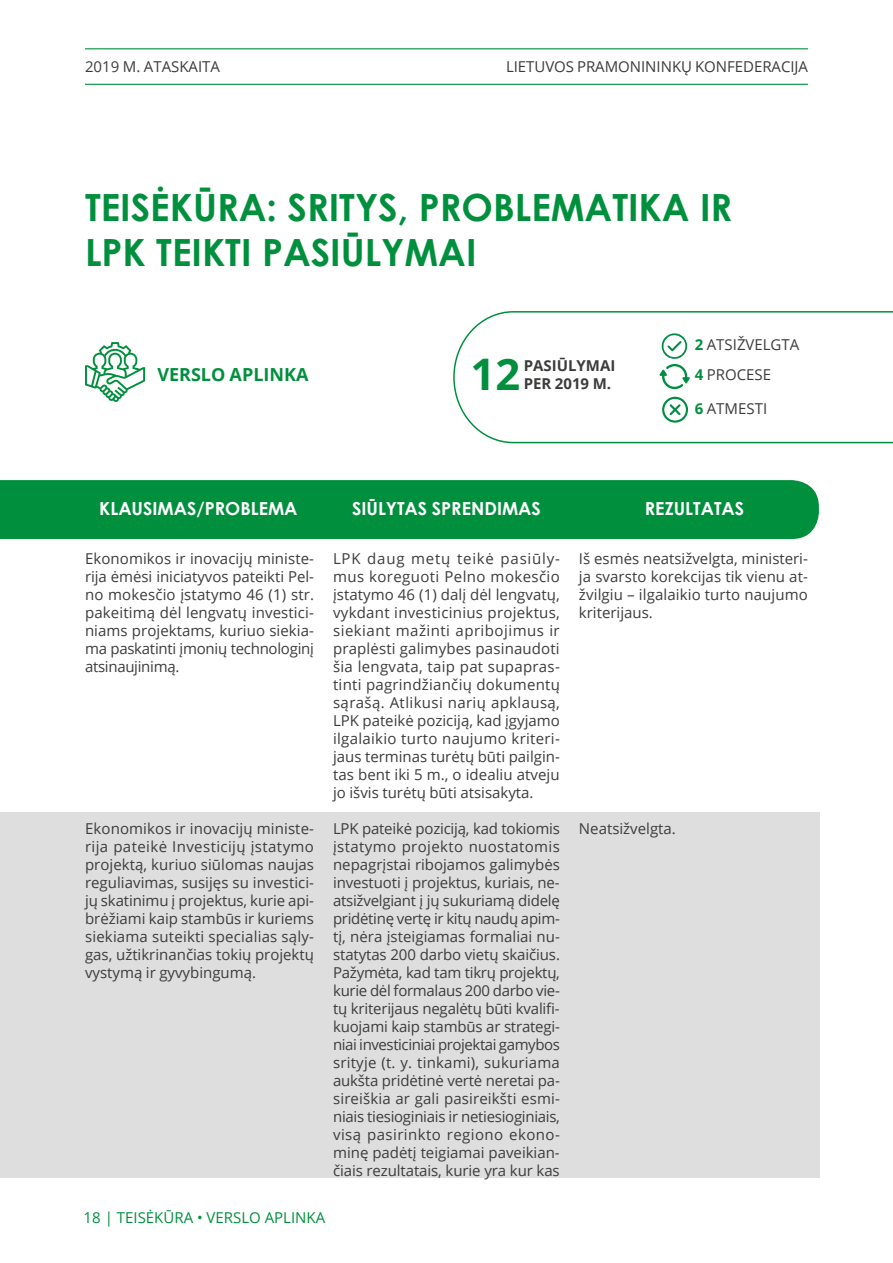
<style>
.page{position:relative;width:893px;height:1263px;background:#fff}
.page>*{position:absolute;margin:0;border:0;box-sizing:border-box;transform-origin:0 0}
.t1{font:700 43.5px "Open Sans";color:#00903d}
.t2{font:700 37.5px/45px "Century Gothic";color:#00903d}
.t3{font:700 18px "Century Gothic";color:#fff}
.t4{font:700 18px "Open Sans";color:#00903d}
.t5{font:15px/18px "Open Sans";color:#3c3c3b;text-align:justify}
.t6{font:15px "Open Sans";color:#00903d}
.t7{font:700 15px "Open Sans";color:#3c3c3b}
.s1{font-weight:700;color:#00903d}
</style>
<div class="page">
<hr style="left:85px;top:48px;width:723px;height:1px;background:#00903d">
<hr style="left:85px;top:84px;width:723px;height:1px;background:#00903d">
<div style="left:0;top:480px;width:819px;height:59px;background:#00903d"></div>
<div style="left:0;top:812px;width:819px;height:366px;background:#dedede"></div>
<svg style="left:85px;top:342px;width:60px;height:60px"></svg>
<svg style="left:453px;top:311px;width:440px;height:133px"></svg>
<p class="t5" style="left:85px;top:57px;width:137px">2019 M. ATASKAITA</p>
<p class="t5" style="left:506px;top:57px;width:304px">LIETUVOS PRAMONININKŲ KONFEDERACIJA</p>
<h2 class="t2" style="left:85px;top:183px;width:649px">TEISĖKŪRA: SRITYS, PROBLEMATIKA IR<br>LPK TEIKTI PASIŪLYMAI</h2>
<p class="t4" style="left:157px;top:362px;width:153px">VERSLO APLINKA</p>
<p class="t7" style="left:524px;top:355px;width:93px">PASIŪLYMAI</p>
<h1 class="t1" style="left:470px;top:344px;width:51px">12</h1>
<p class="t7" style="left:524px;top:373px;width:89px">PER 2019 M.</p>
<p class="t5" style="left:695px;top:329px;width:106px;line-height:30.2px"><span class="s1">2</span> ATSIŽVELGTA<br><span class="s1">4</span> PROCESE</p>
<p class="t5" style="left:695px;top:399px;width:74px"><span class="s1">6</span> ATMESTI</p>
<p class="t3" style="left:99px;top:494px;width:200px">KLAUSIMAS/PROBLEMA</p>
<p class="t3" style="left:352px;top:494px;width:190px">SIŪLYTAS SPRENDIMAS</p>
<p class="t3" style="left:645px;top:494px;width:101px">REZULTATAS</p>
<p class="t5" style="left:85px;top:549px;width:231px">Ekonomikos ir inovacijų ministe&shy;rija ėmėsi iniciatyvos pateikti Pel&shy;no mokesčio įstatymo 46 (1) str. pakeitimą dėl lengvatų investici&shy;niams projektams, kuriuo siekia&shy;ma paskatinti įmonių technologinį atsinaujinimą.</p>
<p class="t5" style="left:579px;top:549px;width:230px">Iš esmės neatsižvelgta, ministeri&shy;ja svarsto korekcijas tik vienu at&shy;žvilgiu – ilgalaikio turto naujumo kriterijaus.</p>
<p class="t5" style="left:333px;top:549px;width:228px">LPK daug metų teikė pasiūly&shy;mus koreguoti Pelno mokesčio įstatymo 46 (1) dalį dėl lengvatų, vykdant investicinius projektus, siekiant mažinti apribojimus ir praplėsti galimybes pasinaudoti šia lengvata, taip pat supapras&shy;tinti pagrindžiančių dokumentų sąrašą. Atlikusi narių apklausą, LPK pateikė poziciją, kad įgyjamo ilgalaikio turto naujumo kriteri&shy;jaus terminas turėtų būti pailgin&shy;tas bent iki 5 m., o idealiu atveju jo išvis turėtų būti atsisakyta.</p>
<p class="t5" style="left:333px;top:819px;width:228px">LPK pateikė poziciją, kad tokiomis įstatymo projekto nuostatomis nepagrįstai ribojamos galimybės investuoti į projektus, kuriais, ne&shy;atsižvelgiant į jų sukuriamą didelę pridėtinę vertę ir kitų naudų apim&shy;tį, nėra įsteigiamas formaliai nu&shy;statytas 200 darbo vietų skaičius.<br>Pažymėta, kad tam tikrų projektų, kurie dėl formalaus 200 darbo vie&shy;tų kriterijaus negalėtų būti kvalifi&shy;kuojami kaip stambūs ar strategi&shy;niai investiciniai projektai gamybos srityje (t. y. tinkami), sukuriama aukšta pridėtinė vertė neretai pa&shy;sireiškia ar gali pasireikšti esmi&shy;niais tiesioginiais ir netiesioginiais, visą pasirinkto regiono ekono&shy;minę padėtį teigiamai paveikian&shy;čiais rezultatais, kurie yra kur kas</p>
<p class="t5" style="left:579px;top:819px;width:98px">Neatsižvelgta.</p>
<p class="t5" style="left:85px;top:819px;width:231px">Ekonomikos ir inovacijų ministe&shy;rija pateikė Investicijų įstatymo projektą, kuriuo siūlomas naujas reguliavimas, susijęs su investici&shy;jų skatinimu į projektus, kurie api&shy;brėžiami kaip stambūs ir kuriems siekiama suteikti specialias sąly&shy;gas, užtikrinančias tokių projektų vystymą ir gyvybingumą.</p>
<p class="t6" style="left:84px;top:1207px;width:243px">18 | TEISĖKŪRA • VERSLO APLINKA</p>
</div>
